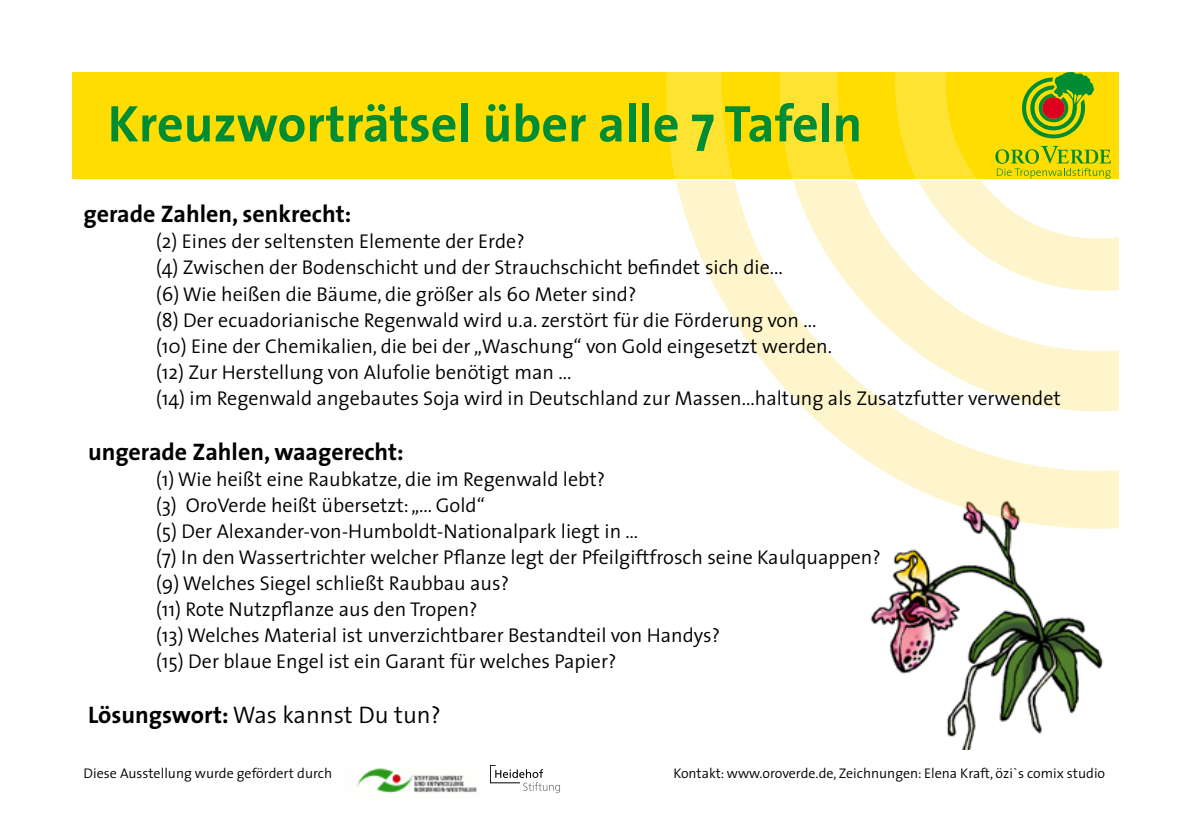
<style>
.page{position:relative;width:1191px;height:840px;background:#fff}
.page>*{position:absolute;margin:0;border:0;box-sizing:border-box;transform-origin:0 0}
.t1{font:700 52px "The Sans";color:#008c32}
.t2{font:700 24px "The Sans";color:#000}
.t3{font:300 24px "The Sans";color:#000}
.t4{font:300 20px/26px "The Sans";color:#000}
.t5{font:300 14px "The Sans";color:#000}
.s1{font-weight:700}
</style>
<div class="page">
<img style="left:870px;top:556px;width:234px;height:193px">
<svg style="left:676px;top:181px;width:443px;height:375px"></svg>
<svg style="left:760px;top:305px;width:359px;height:123px;fill:#fef5ce"></svg>
<div style="left:72px;top:72px;width:1047px;height:107px;background:#fd0"></div>
<svg style="left:666px;top:72px;width:67px;height:107px;fill:#ffe332"></svg>
<svg style="left:760px;top:72px;width:359px;height:233px"></svg>
<div style="left:1042px;top:97px;width:22px;height:22px;background:#db001b;border-radius:50%"></div>
<img style="left:356px;top:768px;width:121px;height:26px">
<svg style="left:490px;top:765px;width:70px;height:27px"></svg>
<h1 class="t1" style="left:108px;top:90px;width:756px">Kreuzworträtsel über alle 7 Tafeln</h1>
<p class="t2" style="left:84px;top:199px;width:269px">gerade Zahlen, senkrecht:</p>
<p class="t4" style="left:156px;top:229px;width:906px">(2) Eines der seltensten Elemente der Erde?<br>(4) Zwischen der Bodenschicht und der Strauchschicht befindet sich die...<br>(6) Wie heißen die Bäume, die größer als 60 Meter sind?<br>(8) Der ecuadorianische Regenwald wird u.a. zerstört für die Förderung von ...<br>(10) Eine der Chemikalien, die bei der „Waschung“ von Gold eingesetzt werden.<br>(12) Zur Herstellung von Alufolie benötigt man ...<br>(14) im Regenwald angebautes Soja wird in Deutschland zur Massen...haltung als Zusatzfutter verwendet</p>
<p class="t2" style="left:88px;top:435px;width:317px">ungerade Zahlen, waagerecht:</p>
<p class="t4" style="left:156px;top:465px;width:726px">(1) Wie heißt eine Raubkatze, die im Regenwald lebt?<br>(3) OroVerde heißt übersetzt: „... Gold“<br>(5) Der Alexander-von-Humboldt-Nationalpark liegt in …<br>(7) In den Wassertrichter welcher Pflanze legt der Pfeilgiftfrosch seine Kaulquappen? (9) Welches Siegel schließt Raubbau aus?<br>(11) Rote Nutzpflanze aus den Tropen?<br>(13) Welches Material ist unverzichtbarer Bestandteil von Handys?<br>(15) Der blaue Engel ist ein Garant für welches Papier?</p>
<p class="t3" style="left:88px;top:698px;width:354px"><span class="s1">Lösungswort:</span> Was kannst Du tun?</p>
<p class="t5" style="left:84px;top:764px;width:250px">Diese Ausstellung wurde gefördert durch</p>
<p class="t5" style="left:673px;top:764px;width:433px">Kontakt: www.oroverde.de, Zeichnungen: Elena Kraft, özi`s comix studio</p>
</div>
